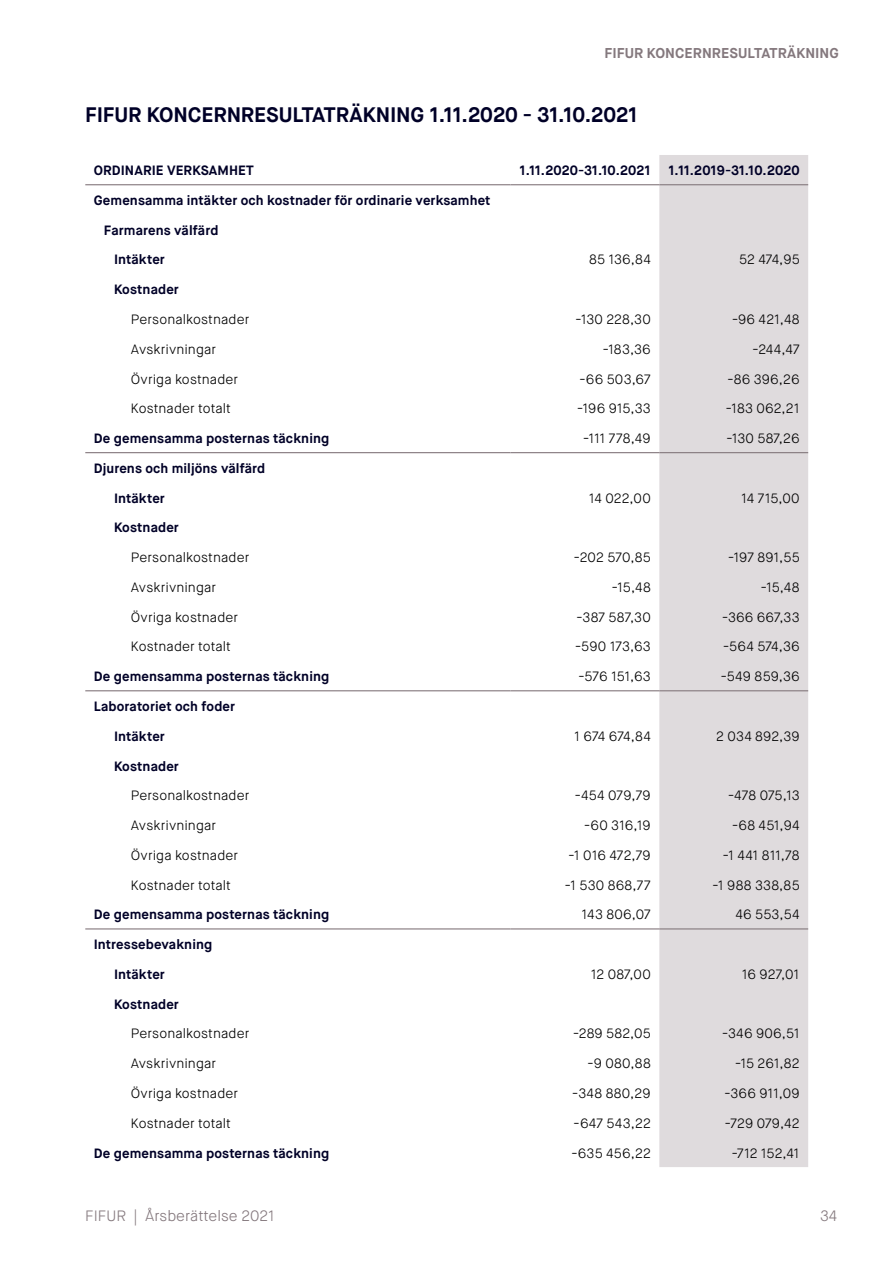
<style>
.page{position:relative;width:893px;height:1263px;background:#fff}
.page>*{position:absolute;margin:0;border:0;box-sizing:border-box;transform-origin:0 0}
.t1{font:700 21px "Maison Neue";letter-spacing:-.005em;color:#000027}
.t2{font:300 15px "Maison Neue";color:#84787d}
.t3{font:700 14.25px "Maison Neue";letter-spacing:.005em;color:#84787d}
.t4{font:300 13.5px "Maison Neue";letter-spacing:.01em;color:#000}
.t5{font:700 13.5px "Maison Neue";letter-spacing:.01em;color:#000027}
</style>
<div class="page">
<div style="left:659px;top:155px;width:149px;height:1012px;background:#dfdbdd"></div>
<hr style="left:510px;top:184px;width:149px;height:1px;background:#84787d">
<hr style="left:659px;top:184px;width:149px;height:1px;background:#84787d">
<hr style="left:510px;top:452px;width:149px;height:1px;background:#84787d">
<hr style="left:659px;top:452px;width:149px;height:1px;background:#84787d">
<hr style="left:510px;top:690px;width:149px;height:1px;background:#84787d">
<hr style="left:659px;top:690px;width:149px;height:1px;background:#84787d">
<hr style="left:510px;top:928px;width:149px;height:1px;background:#84787d">
<hr style="left:659px;top:928px;width:149px;height:1px;background:#84787d">
<hr style="left:85px;top:184px;width:425px;height:1px;background:#84787d">
<hr style="left:85px;top:452px;width:425px;height:1px;background:#84787d">
<hr style="left:85px;top:690px;width:425px;height:1px;background:#84787d">
<hr style="left:85px;top:928px;width:425px;height:1px;background:#84787d">
<p class="t3" style="left:604px;top:44px;width:236px">FIFUR KONCERNRESULTATRÄKNING</p>
<h1 class="t1" style="left:85px;top:102px;width:554px">FIFUR KONCERNRESULTATRÄKNING 1.11.2020 - 31.10.2021</h1>
<p class="t5" style="left:94px;top:162px;width:162px">ORDINARIE VERKSAMHET</p>
<p class="t5" style="left:520px;top:162px;width:133px">1.11.2020-31.10.2021</p>
<p class="t5" style="left:668px;top:162px;width:133px">1.11.2019-31.10.2020</p>
<p class="t5" style="left:94px;top:192px;width:398px">Gemensamma intäkter och kostnader för ordinarie verksamhet</p>
<p class="t5" style="left:104px;top:221px;width:116px">Farmarens välfärd</p>
<p class="t5" style="left:114px;top:251px;width:52px">Intäkter</p>
<p class="t4" style="left:589px;top:251px;width:63px">85 136,84</p>
<p class="t4" style="left:739px;top:251px;width:62px">52 474,95</p>
<p class="t5" style="left:114px;top:281px;width:66px">Kostnader</p>
<p class="t4" style="left:131px;top:311px;width:120px">Personalkostnader</p>
<p class="t4" style="left:575px;top:311px;width:77px">-130 228,30</p>
<p class="t4" style="left:732px;top:311px;width:69px">-96 421,48</p>
<p class="t4" style="left:131px;top:341px;width:87px">Avskrivningar</p>
<p class="t4" style="left:603px;top:341px;width:50px">-183,36</p>
<p class="t4" style="left:753px;top:341px;width:49px">-244,47</p>
<p class="t4" style="left:131px;top:370px;width:109px">Övriga kostnader</p>
<p class="t4" style="left:580px;top:370px;width:73px">-66 503,67</p>
<p class="t4" style="left:728px;top:370px;width:74px">-86 396,26</p>
<p class="t4" style="left:131px;top:400px;width:102px">Kostnader totalt</p>
<p class="t4" style="left:577px;top:400px;width:75px">-196 915,33</p>
<p class="t4" style="left:726px;top:400px;width:75px">-183 062,21</p>
<p class="t5" style="left:94px;top:430px;width:237px">De gemensamma posternas täckning</p>
<p class="t4" style="left:583px;top:430px;width:69px">-111 778,49</p>
<p class="t4" style="left:726px;top:430px;width:75px">-130 587,26</p>
<p class="t5" style="left:94px;top:460px;width:173px">Djurens och miljöns välfärd</p>
<p class="t5" style="left:114px;top:489px;width:52px">Intäkter</p>
<p class="t4" style="left:589px;top:489px;width:64px">14 022,00</p>
<p class="t4" style="left:741px;top:489px;width:60px">14 715,00</p>
<p class="t5" style="left:114px;top:519px;width:66px">Kostnader</p>
<p class="t4" style="left:131px;top:549px;width:120px">Personalkostnader</p>
<p class="t4" style="left:574px;top:549px;width:78px">-202 570,85</p>
<p class="t4" style="left:728px;top:549px;width:73px">-197 891,55</p>
<p class="t4" style="left:131px;top:579px;width:87px">Avskrivningar</p>
<p class="t4" style="left:612px;top:579px;width:40px">-15,48</p>
<p class="t4" style="left:761px;top:579px;width:40px">-15,48</p>
<p class="t4" style="left:131px;top:608px;width:109px">Övriga kostnader</p>
<p class="t4" style="left:576px;top:608px;width:76px">-387 587,30</p>
<p class="t4" style="left:722px;top:608px;width:79px">-366 667,33</p>
<p class="t4" style="left:131px;top:638px;width:102px">Kostnader totalt</p>
<p class="t4" style="left:575px;top:638px;width:77px">-590 173,63</p>
<p class="t4" style="left:723px;top:638px;width:78px">-564 574,36</p>
<p class="t5" style="left:94px;top:668px;width:237px">De gemensamma posternas täckning</p>
<p class="t4" style="left:578px;top:668px;width:74px">-576 151,63</p>
<p class="t4" style="left:721px;top:668px;width:80px">-549 859,36</p>
<p class="t5" style="left:94px;top:698px;width:143px">Laboratoriet och foder</p>
<p class="t5" style="left:114px;top:727px;width:52px">Intäkter</p>
<p class="t4" style="left:574px;top:728px;width:78px">1 674 674,84</p>
<p class="t4" style="left:716px;top:728px;width:85px">2 034 892,39</p>
<p class="t5" style="left:114px;top:757px;width:66px">Kostnader</p>
<p class="t4" style="left:131px;top:787px;width:120px">Personalkostnader</p>
<p class="t4" style="left:575px;top:787px;width:77px">-454 079,79</p>
<p class="t4" style="left:728px;top:787px;width:73px">-478 075,13</p>
<p class="t4" style="left:131px;top:817px;width:87px">Avskrivningar</p>
<p class="t4" style="left:584px;top:817px;width:68px">-60 316,19</p>
<p class="t4" style="left:732px;top:817px;width:69px">-68 451,94</p>
<p class="t4" style="left:131px;top:847px;width:109px">Övriga kostnader</p>
<p class="t4" style="left:569px;top:847px;width:84px">-1 016 472,79</p>
<p class="t4" style="left:723px;top:847px;width:78px">-1 441 811,78</p>
<p class="t4" style="left:131px;top:876px;width:102px">Kostnader totalt</p>
<p class="t4" style="left:565px;top:876px;width:88px">-1 530 868,77</p>
<p class="t4" style="left:712px;top:876px;width:89px">-1 988 338,85</p>
<p class="t5" style="left:94px;top:906px;width:237px">De gemensamma posternas täckning</p>
<p class="t4" style="left:581px;top:906px;width:71px">143 806,07</p>
<p class="t4" style="left:735px;top:906px;width:66px">46 553,54</p>
<p class="t5" style="left:94px;top:936px;width:120px">Intressebevakning</p>
<p class="t5" style="left:114px;top:966px;width:52px">Intäkter</p>
<p class="t4" style="left:591px;top:966px;width:61px">12 087,00</p>
<p class="t4" style="left:742px;top:966px;width:59px">16 927,01</p>
<p class="t5" style="left:114px;top:995px;width:66px">Kostnader</p>
<p class="t4" style="left:131px;top:1025px;width:120px">Personalkostnader</p>
<p class="t4" style="left:573px;top:1025px;width:79px">-289 582,05</p>
<p class="t4" style="left:722px;top:1025px;width:79px">-346 906,51</p>
<p class="t4" style="left:131px;top:1055px;width:87px">Avskrivningar</p>
<p class="t4" style="left:588px;top:1055px;width:65px">-9 080,88</p>
<p class="t4" style="left:735px;top:1055px;width:66px">-15 261,82</p>
<p class="t4" style="left:131px;top:1085px;width:109px">Övriga kostnader</p>
<p class="t4" style="left:572px;top:1085px;width:80px">-348 880,29</p>
<p class="t4" style="left:724px;top:1085px;width:77px">-366 911,09</p>
<p class="t4" style="left:131px;top:1115px;width:102px">Kostnader totalt</p>
<p class="t4" style="left:574px;top:1115px;width:79px">-647 543,22</p>
<p class="t4" style="left:725px;top:1115px;width:76px">-729 079,42</p>
<p class="t5" style="left:94px;top:1144px;width:237px">De gemensamma posternas täckning</p>
<p class="t4" style="left:571px;top:1144px;width:81px">-635 456,22</p>
<p class="t4" style="left:732px;top:1144px;width:69px">-712 152,41</p>
<p class="t2" style="left:85px;top:1206px;width:191px">FIFUR | Årsberättelse 2021</p>
<p class="t2" style="left:820px;top:1206px;width:19px">34</p>
</div>
